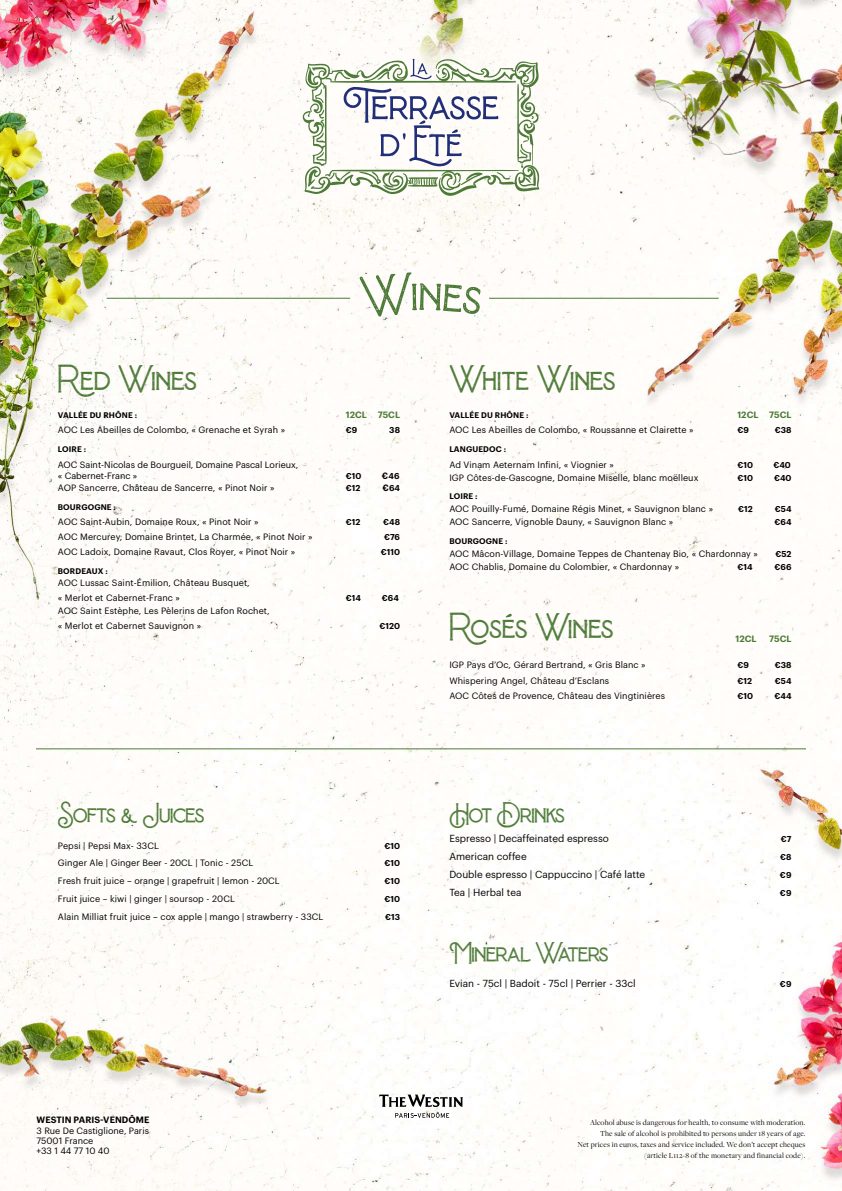
<style>
.page{position:relative;width:842px;height:1191px;background:#fff}
.page>*{position:absolute;margin:0;border:0;box-sizing:border-box;transform-origin:0 0}
.t1{font:46px "Baroneys Textured";color:#4d7a38}
.t2{font:36px "Baroneys Textured";letter-spacing:-.02em;color:#4d7a38}
.t3{font:10px "Graphik Starwood";color:#000}
.t4{font:9px/14.9px "Graphik Starwood";letter-spacing:.01em;color:#000}
.t5{font:600 9px "Graphik Starwood";letter-spacing:.005em;color:#4d7a38}
.t6{font:600 9px "Graphik Starwood";letter-spacing:.005em;color:#000}
.t7{font:600 8.4px "Graphik Starwood";letter-spacing:.015em;color:#000}
.t8{font:8px/11px "Freight Disp Pro";letter-spacing:.02em;color:#000;text-align:right}
.t9{font:600 8px "Graphik Starwood";letter-spacing:.015em;color:#000}
.s1{font-size:9px}
</style>
<div class="page">
<img style="left:0;top:0;width:842px;height:1191px">
<svg style="left:379px;top:1094px;width:84px;height:23px"></svg>
<hr style="left:107px;top:298px;width:243px;height:1px;background:#4d7a38">
<hr style="left:489px;top:298px;width:230px;height:1px;background:#4d7a38">
<svg style="left:303px;top:59px;width:236px;height:137px"></svg>
<hr style="left:36px;top:748px;width:770px;height:1px;background:#4d7a38">
<svg style="left:506px;top:613px;width:6px;height:4px"></svg>
<svg style="left:359px;top:272px;width:123px;height:46px"></svg>
<h1 class="t1" style="left:58px;top:354px;width:141px">Red Wines</h1>
<h1 class="t1" style="left:449px;top:354px;width:168px">White Wines</h1>
<p class="t9" style="left:58px;top:409px;width:81px">VALLÉE DU RHÔNE :</p>
<p class="t5" style="left:346px;top:407px;width:56px">12CL 75CL</p>
<p class="t4" style="left:58px;top:422px;width:229px">AOC Les Abeilles de Colombo, « Grenache et Syrah »</p>
<p class="t7" style="left:346px;top:424px;width:13px">€9</p>
<p class="t7" style="left:389px;top:424px;width:12px">38</p>
<p class="t9" style="left:58px;top:443px;width:30px">LOIRE :</p>
<p class="t4" style="left:58px;top:458px;width:242px;line-height:10.8px">AOC Saint-Nicolas de Bourgueil, Domaine Pascal Lorieux, « Cabernet-Franc »</p>
<p class="t7" style="left:346px;top:469px;width:17px">€10</p>
<p class="t7" style="left:382px;top:469px;width:19px"><span class="s1">€</span>46</p>
<p class="t4" style="left:58px;top:480px;width:218px">AOP Sancerre, Château de Sancerre, « Pinot Noir »</p>
<p class="t7" style="left:346px;top:482px;width:16px">€12</p>
<p class="t7" style="left:383px;top:482px;width:19px"><span class="s1">€</span>64</p>
<p class="t9" style="left:58px;top:501px;width:60px">BOURGOGNE :</p>
<p class="t4" style="left:58px;top:513px;width:202px">AOC Saint-Aubin, Domaine Roux, « Pinot Noir »</p>
<p class="t7" style="left:346px;top:515px;width:16px">€12</p>
<p class="t7" style="left:383px;top:515px;width:18px">€48</p>
<p class="t4" style="left:58px;top:528px;width:256px">AOC Mercurey, Domaine Brintet, La Charmée, « Pinot Noir »</p>
<p class="t7" style="left:384px;top:530px;width:18px">€76</p>
<p class="t4" style="left:58px;top:543px;width:239px">AOC Ladoix, Domaine Ravaut, Clos Royer, « Pinot Noir »</p>
<p class="t7" style="left:381px;top:545px;width:21px">€110</p>
<p class="t9" style="left:58px;top:564px;width:51px">BORDEAUX :</p>
<p class="t4" style="left:58px;top:575px;width:193px">AOC Lussac Saint-Émilion, Château Busquet, « Merlot et Cabernet-Franc »</p>
<p class="t7" style="left:346px;top:592px;width:17px">€14</p>
<p class="t7" style="left:382px;top:592px;width:19px">€64</p>
<p class="t4" style="left:58px;top:602px;width:213px">AOC Saint Estèphe, Les Pèlerins de Lafon Rochet, « Merlot et Cabernet Sauvignon »</p>
<p class="t7" style="left:379px;top:619px;width:22px">€120</p>
<h2 class="t2" style="left:58px;top:794px;width:148px">Softs &amp; Juices</h2>
<p class="t4" style="left:58px;top:837px;width:103px">Pepsi | Pepsi Max- 33CL</p>
<p class="t7" style="left:384px;top:839px;width:17px">€10</p>
<p class="t4" style="left:58px;top:855px;width:197px">Ginger Ale | Ginger Beer - 20CL | Tonic - 25CL</p>
<p class="t7" style="left:384px;top:857px;width:17px">€10</p>
<p class="t4" style="left:58px;top:872px;width:223px">Fresh fruit juice – orange | grapefruit | lemon - 20CL</p>
<p class="t7" style="left:384px;top:874px;width:17px">€10</p>
<p class="t4" style="left:58px;top:890px;width:178px">Fruit juice – kiwi | ginger | soursop - 20CL</p>
<p class="t7" style="left:384px;top:892px;width:17px">€10</p>
<p class="t4" style="left:58px;top:908px;width:267px">Alain Milliat fruit juice – cox apple | mango | strawberry - 33CL</p>
<p class="t7" style="left:385px;top:910px;width:17px">€13</p>
<p class="t9" style="left:449px;top:409px;width:81px">VALLÉE DU RHÔNE :</p>
<p class="t5" style="left:737px;top:407px;width:56px">12CL 75CL</p>
<p class="t4" style="left:449px;top:422px;width:246px">AOC Les Abeilles de Colombo, « Roussanne et Clairette »</p>
<p class="t7" style="left:737px;top:424px;width:13px">€9</p>
<p class="t7" style="left:775px;top:424px;width:18px">€38</p>
<p class="t9" style="left:449px;top:443px;width:58px">LANGUEDOC :</p>
<p class="t4" style="left:449px;top:456px;width:166px">Ad Vinam Aeternam Infini, « Viognier »</p>
<p class="t7" style="left:737px;top:458px;width:17px">€10</p>
<p class="t7" style="left:773px;top:458px;width:19px">€40</p>
<p class="t4" style="left:449px;top:469px;width:251px">IGP Côtes-de-Gascogne, Domaine Miselle, blanc moëlleux</p>
<p class="t7" style="left:737px;top:471px;width:17px">€10</p>
<p class="t7" style="left:774px;top:471px;width:19px">€40</p>
<p class="t9" style="left:449px;top:490px;width:30px">LOIRE :</p>
<p class="t4" style="left:449px;top:501px;width:265px">AOC Pouilly-Fumé, Domaine Régis Minet, « Sauvignon blanc »</p>
<p class="t7" style="left:738px;top:503px;width:16px">€12</p>
<p class="t7" style="left:775px;top:503px;width:18px">€54</p>
<p class="t4" style="left:449px;top:513px;width:226px">AOC Sancerre, Vignoble Dauny, « Sauvignon Blanc »</p>
<p class="t7" style="left:774px;top:515px;width:19px">€64</p>
<p class="t9" style="left:449px;top:535px;width:60px">BOURGOGNE :</p>
<p class="t4" style="left:449px;top:545px;width:310px">AOC Mâcon-Village, Domaine Teppes de Chantenay Bio, « Chardonnay »</p>
<p class="t7" style="left:775px;top:547px;width:18px">€52</p>
<p class="t4" style="left:449px;top:558px;width:231px">AOC Chablis, Domaine du Colombier, « Chardonnay »</p>
<p class="t7" style="left:737px;top:560px;width:17px">€14</p>
<p class="t7" style="left:775px;top:560px;width:18px">€66</p>
<h1 class="t1" style="left:449px;top:602px;width:166px">Rosés Wines</h1>
<p class="t5" style="left:735px;top:631px;width:23px">12CL</p>
<p class="t5" style="left:769px;top:631px;width:24px">75CL</p>
<p class="t4" style="left:449px;top:656px;width:198px">IGP Pays d’Oc, Gérard Bertrand, « Gris Blanc »</p>
<p class="t7" style="left:737px;top:658px;width:13px">€9</p>
<p class="t7" style="left:775px;top:658px;width:18px">€38</p>
<p class="t4" style="left:449px;top:672px;width:161px">Whispering Angel, Château d’Esclans</p>
<p class="t7" style="left:737px;top:674px;width:16px">€12</p>
<p class="t7" style="left:775px;top:674px;width:18px">€54</p>
<p class="t4" style="left:449px;top:688px;width:217px">AOC Côtes de Provence, Château des Vingtinières</p>
<p class="t7" style="left:737px;top:690px;width:17px">€10</p>
<p class="t7" style="left:774px;top:690px;width:19px">€44</p>
<h2 class="t2" style="left:449px;top:794px;width:117px">Hot Drinks</h2>
<p class="t3" style="left:449px;top:830px;width:161px">Espresso | Decaffeinated espresso</p>
<p class="t7" style="left:781px;top:832px;width:12px">€7</p>
<p class="t3" style="left:449px;top:848px;width:79px">American coffee</p>
<p class="t7" style="left:780px;top:850px;width:13px">€8</p>
<p class="t3" style="left:449px;top:866px;width:197px">Double espresso | Cappuccino | Café latte</p>
<p class="t7" style="left:780px;top:868px;width:13px">€9</p>
<p class="t3" style="left:449px;top:884px;width:74px">Tea | Herbal tea</p>
<p class="t7" style="left:780px;top:886px;width:13px">€9</p>
<h2 class="t2" style="left:449px;top:933px;width:161px">Mineral Waters</h2>
<p class="t3" style="left:449px;top:976px;width:188px">Evian - 75cl | Badoit - 75cl | Perrier - 33cl</p>
<p class="t7" style="left:780px;top:977px;width:13px">€9</p>
<p class="t6" style="left:37px;top:1113px;width:114px">WESTIN PARIS-VENDÔME</p>
<p class="t4" style="left:37px;top:1124px;width:114px;line-height:10.3px">3 Rue De Castiglione, Paris<br>75001 France<br>+33 1 44 77 10 40</p>
<p class="t8" style="left:577px;top:1116px;width:229px">Alcohol abuse is dangerous for health, to consume with moderation.<br>The sale of alcohol is prohibited to persons under 18 years of age.<br>Net prices in euros, taxes and service included. We don’t accept cheques (article L112-8 of the monetary and financial code).</p>
</div>
